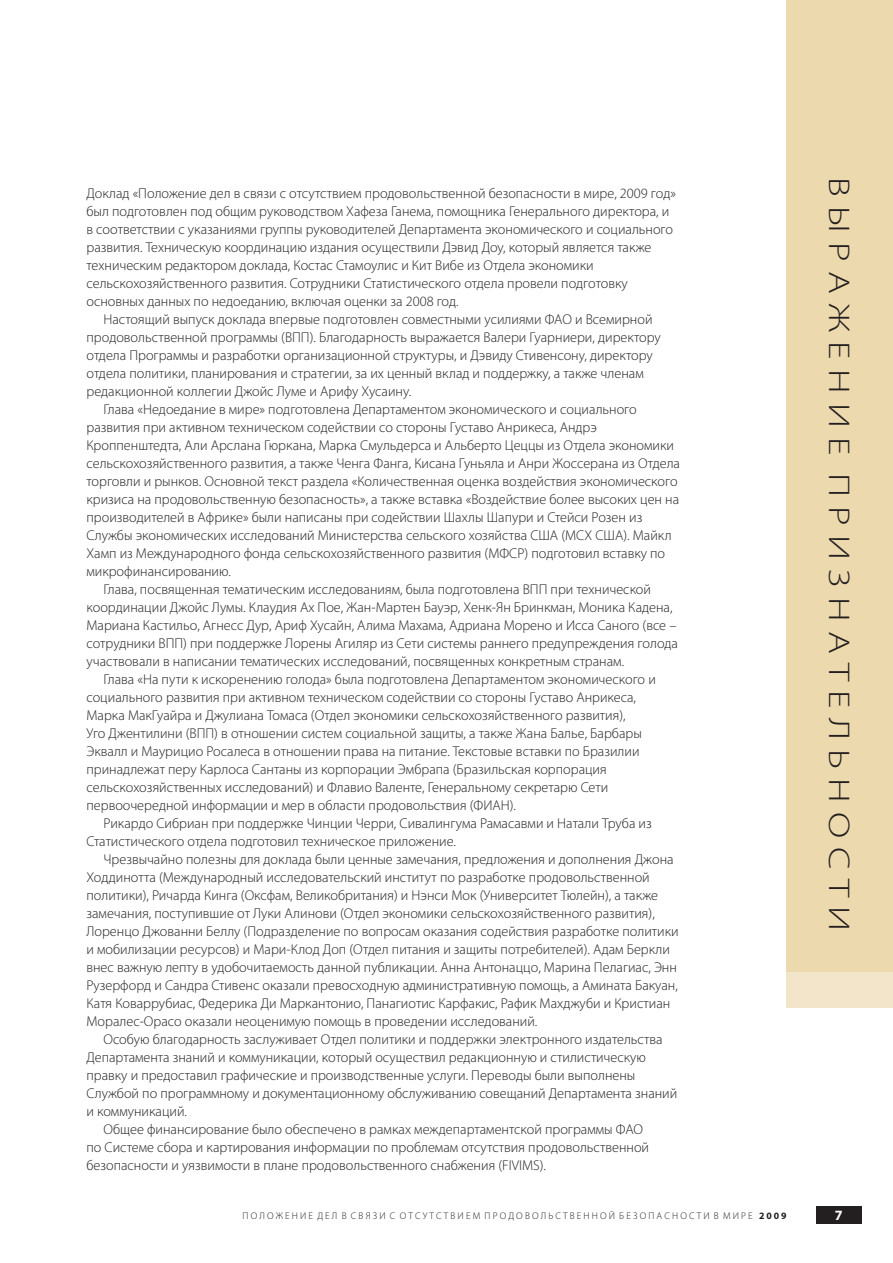
<style>
.page{position:relative;width:893px;height:1263px;background:#fff}
.page>*{position:absolute;margin:0;border:0;box-sizing:border-box;transform-origin:0 0}
.t1{font:300 30px "Myriad Pro";color:#231f20;scale:1.3 1}
.t2{font:300 14.25px "Myriad Pro";color:#231f20}
.t3{font:700 14.25px "Myriad Pro";color:#fff}
.t4{font:300 9.75px "Myriad Pro";color:#231f20}
.s1{font-weight:700}
</style>
<div class="page">
<div style="left:816px;top:1206px;width:45px;height:18px;background:#231f20"></div>
<div style="left:786px;top:0;width:106px;height:1008px;background:#edd9ae"></div>
<div style="left:786px;top:972px;width:106px;height:36px;background:#f3e5ca"></div>
<p class="t2" style="left:86px;top:188px;width:591px">Доклад «Положение дел в связи с отсутствием продовольственной безопасности в мире, 2009 год»</p>
<p class="t2" style="left:86px;top:206px;width:584px">был подготовлен под общим руководством Хафеза Ганема, помощника Генерального директора, и</p>
<p class="t2" style="left:86px;top:224px;width:588px">в соответствии с указаниями группы руководителей Департамента экономического и социального</p>
<p class="t2" style="left:86px;top:242px;width:566px">развития. Техническую координацию издания осуществили Дэвид Доу, который является также</p>
<p class="t2" style="left:86px;top:260px;width:508px">техническим редактором доклада, Костас Стамоулис и Кит Вибе из Отдела экономики</p>
<p class="t2" style="left:86px;top:278px;width:543px">сельскохозяйственного развития. Сотрудники Статистического отдела провели подготовку</p>
<p class="t2" style="left:86px;top:296px;width:374px">основных данных по недоеданию, включая оценки за 2008 год.</p>
<p class="t2" style="left:103px;top:314px;width:550px">Настоящий выпуск доклада впервые подготовлен совместными усилиями ФАО и Всемирной</p>
<p class="t2" style="left:86px;top:332px;width:576px">продовольственной программы (ВПП). Благодарность выражается Валери Гуарниери, директору</p>
<p class="t2" style="left:86px;top:350px;width:568px">отдела Программы и разработки организационной структуры, и Дэвиду Стивенсону, директору</p>
<p class="t2" style="left:86px;top:368px;width:558px">отдела политики, планирования и стратегии, за их ценный вклад и поддержку, а также членам</p>
<p class="t2" style="left:86px;top:386px;width:326px">редакционной коллегии Джойс Луме и Арифу Хусаину.</p>
<p class="t2" style="left:103px;top:404px;width:534px">Глава «Недоедание в мире» подготовлена Департаментом экономического и социального</p>
<p class="t2" style="left:86px;top:422px;width:512px">развития при активном техническом содействии со стороны Густаво Анрикеса, Андрэ</p>
<p class="t2" style="left:86px;top:440px;width:589px">Кроппенштедта, Али Арслана Гюркана, Марка Смульдерса и Альберто Цеццы из Отдела экономики</p>
<p class="t2" style="left:86px;top:458px;width:595px">сельскохозяйственного развития, а также Ченга Фанга, Кисана Гуньяла и Анри Жоссерана из Отдела</p>
<p class="t2" style="left:86px;top:476px;width:592px">торговли и рынков. Основной текст раздела «Количественная оценка воздействия экономического</p>
<p class="t2" style="left:86px;top:494px;width:594px">кризиса на продовольственную безопасность», а также вставка «Воздействие более высоких цен на</p>
<p class="t2" style="left:86px;top:512px;width:557px">производителей в Африке» были написаны при содействии Шахлы Шапури и Стейси Розен из</p>
<p class="t2" style="left:86px;top:530px;width:586px">Службы экономических исследований Министерства сельского хозяйства США (МСХ США). Майкл</p>
<p class="t2" style="left:86px;top:548px;width:580px">Хамп из Международного фонда сельскохозяйственного развития (МФСР) подготовил вставку по</p>
<p class="t2" style="left:86px;top:566px;width:146px">микрофинансированию.</p>
<p class="t2" style="left:103px;top:584px;width:549px">Глава, посвященная тематическим исследованиям, была подготовлена ВПП при технической</p>
<p class="t2" style="left:86px;top:602px;width:587px">координации Джойс Лумы. Клаудия Ах Пое, Жан-Мартен Бауэр, Хенк-Ян Бринкман, Моника Кадена,</p>
<p class="t2" style="left:86px;top:620px;width:591px">Мариана Кастильо, Агнесс Дур, Ариф Хусайн, Алима Махама, Адриана Морено и Исса Саного (все –</p>
<p class="t2" style="left:86px;top:638px;width:593px">сотрудники ВПП) при поддержке Лорены Агиляр из Сети системы раннего предупреждения голода</p>
<p class="t2" style="left:86px;top:656px;width:539px">участвовали в написании тематических исследований, посвященных конкретным странам.</p>
<p class="t2" style="left:103px;top:674px;width:554px">Глава «На пути к искоренению голода» была подготовлена Департаментом экономического и</p>
<p class="t2" style="left:86px;top:692px;width:551px">социального развития при активном техническом содействии со стороны Густаво Анрикеса,</p>
<p class="t2" style="left:86px;top:710px;width:540px">Марка МакГуайра и Джулиана Томаса (Отдел экономики сельскохозяйственного развития),</p>
<p class="t2" style="left:86px;top:728px;width:557px">Уго Джентилини (ВПП) в отношении систем социальной защиты, а также Жана Балье, Барбары</p>
<p class="t2" style="left:86px;top:746px;width:554px">Эквалл и Маурицио Росалеса в отношении права на питание. Текстовые вставки по Бразилии</p>
<p class="t2" style="left:86px;top:764px;width:522px">принадлежат перу Карлоса Сантаны из корпорации Эмбрапа (Бразильская корпорация</p>
<p class="t2" style="left:86px;top:782px;width:523px">сельскохозяйственных исследований) и Флавио Валенте, Генеральному секретарю Сети</p>
<p class="t2" style="left:86px;top:800px;width:431px">первоочередной информации и мер в области продовольствия (ФИАН).</p>
<p class="t2" style="left:103px;top:818px;width:550px">Рикардо Сибриан при поддержке Чинции Черри, Сивалингума Рамасавми и Натали Труба из</p>
<p class="t2" style="left:86px;top:836px;width:371px">Статистического отдела подготовил техническое приложение.</p>
<p class="t2" style="left:103px;top:854px;width:571px">Чрезвычайно полезны для доклада были ценные замечания, предложения и дополнения Джона</p>
<p class="t2" style="left:86px;top:872px;width:565px">Ходдинотта (Международный исследовательский институт по разработке продовольственной</p>
<p class="t2" style="left:86px;top:890px;width:573px">политики), Ричарда Кинга (Оксфам, Великобритания) и Нэнси Мок (Университет Тюлейн), а также</p>
<p class="t2" style="left:86px;top:908px;width:570px">замечания, поступившие от Луки Алинови (Отдел экономики сельскохозяйственного развития),</p>
<p class="t2" style="left:86px;top:926px;width:593px">Лоренцо Джованни Беллу (Подразделение по вопросам оказания содействия разработке политики</p>
<p class="t2" style="left:86px;top:944px;width:585px">и мобилизации ресурсов) и Мари-Клод Доп (Отдел питания и защиты потребителей). Адам Беркли</p>
<p class="t2" style="left:86px;top:962px;width:592px">внес важную лепту в удобочитаемость данной публикации. Анна Антонаццо, Марина Пелагиас, Энн</p>
<p class="t2" style="left:86px;top:980px;width:593px">Рузерфорд и Сандра Стивенс оказали превосходную административную помощь, а Амината Бакуан,</p>
<p class="t2" style="left:86px;top:998px;width:585px">Катя Коваррубиас, Федерика Ди Маркантонио, Панагиотис Карфакис, Рафик Махджуби и Кристиан</p>
<p class="t2" style="left:86px;top:1016px;width:452px">Моралес-Орасо оказали неоценимую помощь в проведении исследований.</p>
<p class="t2" style="left:103px;top:1033px;width:560px">Особую благодарность заслуживает Отдел политики и поддержки электронного издательства</p>
<p class="t2" style="left:86px;top:1051px;width:561px">Департамента знаний и коммуникации, который осуществил редакционную и стилистическую</p>
<p class="t2" style="left:86px;top:1069px;width:550px">правку и предоставил графические и производственные услуги. Переводы были выполнены</p>
<p class="t2" style="left:86px;top:1087px;width:592px">Службой по программному и документационному обслуживанию совещаний Департамента знаний</p>
<p class="t2" style="left:86px;top:1105px;width:102px">и коммуникаций.</p>
<p class="t2" style="left:103px;top:1123px;width:541px">Общее финансирование было обеспечено в рамках междепартаментской программы ФАО</p>
<p class="t2" style="left:86px;top:1141px;width:564px">по Системе сбора и картирования информации по проблемам отсутствия продовольственной</p>
<p class="t2" style="left:86px;top:1159px;width:461px">безопасности и уязвимости в плане продовольственного снабжения (FIVIMS).</p>
<h1 class="t1" style="left:850px;top:177px;width:582px;rotate:90deg">В Ы Р А Ж Е Н И Е П Р И З Н А Т Е Л Ь Н О С Т И</h1>
<p class="t4" style="left:242px;top:1212px;width:545px">П О Л О Ж Е Н И Е Д Е Л В С В Я З И С О Т С У Т С Т В И Е М П Р О Д О В О Л Ь С Т В Е Н Н О Й Б Е З О П А С Н О С Т И В М И Р Е <span class="s1">2 0 0 9</span></p>
<p class="t3" style="left:834px;top:1207px;width:9px">7</p>
</div>
